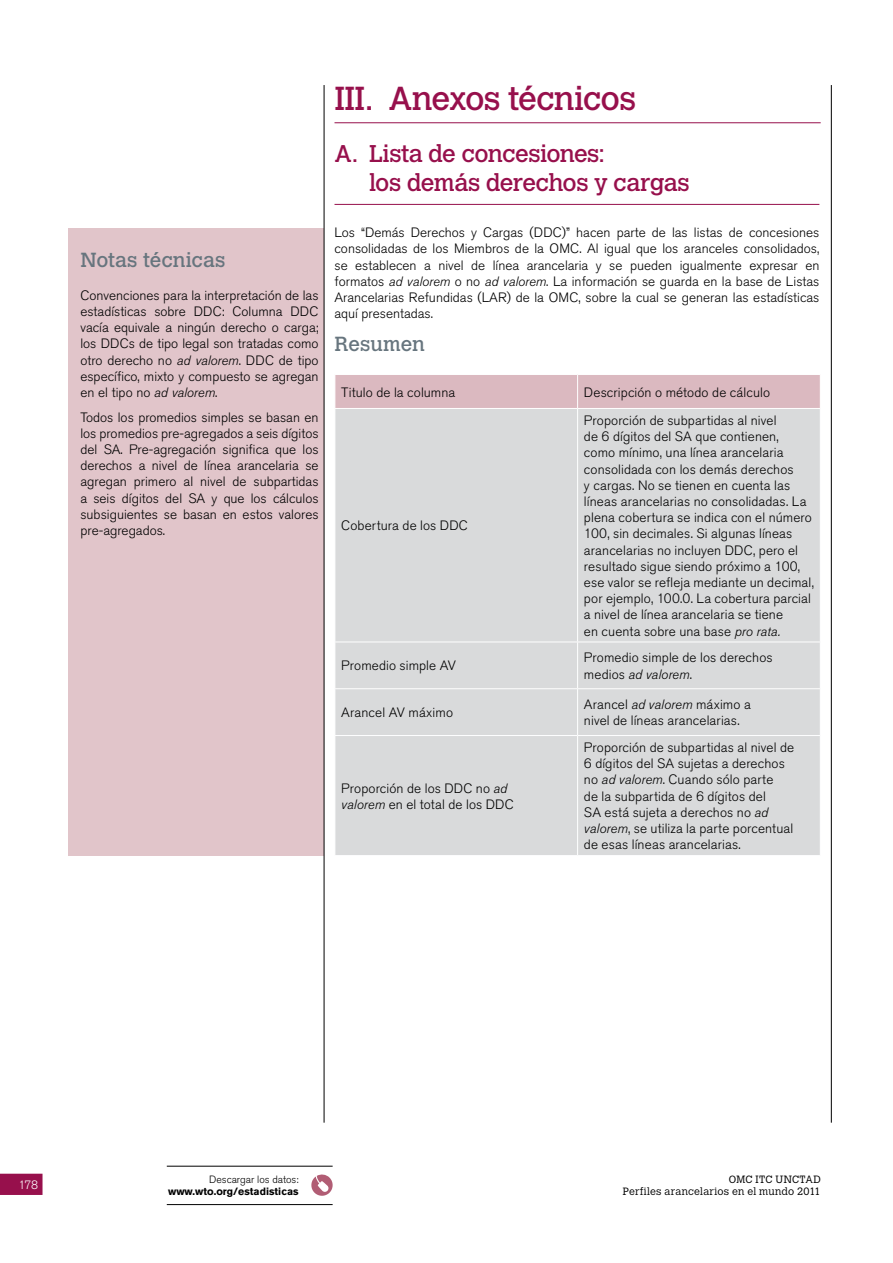
<style>
.page{position:relative;width:893px;height:1263px;background:#fff}
.page>*{position:absolute;margin:0;border:0;box-sizing:border-box;transform-origin:0 0}
.t1{font:33px "Calvert MT Std";letter-spacing:-.025em;color:#97104c}
.t2{font:24px/28.8px "Calvert MT Std";letter-spacing:-.025em;color:#97104c}
.t3{font:20.25px "Calvert MT Std";color:#67757e}
.t4{font:300 13.5px/16.2px "Akzidenz Grotesk BE";letter-spacing:.01em;color:#000}
.t5{font:300 12px "Akzidenz Grotesk BE";color:#fff}
.t6{font:300 10.5px/12px "Calvert MT Std";letter-spacing:.02em;color:#000;text-align:right}
.t7{font:700 10.5px "Akzidenz Grotesk BE";color:#000}
.t8{font:300 10.5px "Akzidenz Grotesk BE";color:#000}
.s1{font-style:italic}
</style>
<div class="page">
<svg style="left:0;top:1174px;width:43px;height:21px"></svg>
<svg style="left:311px;top:1174px;width:22px;height:22px"></svg>
<hr style="left:167px;top:1204px;width:166px;height:1px;background:#000">
<hr style="left:167px;top:1166px;width:166px;height:1px;background:#000">
<div style="left:69px;top:228px;width:255px;height:628px;background:#e1c5ca"></div>
<hr style="left:334px;top:204px;width:485px;height:1px;background:#97104c">
<div style="left:335px;top:375px;width:485px;height:33px;background:#dbb9c0"></div>
<div style="left:335px;top:409px;width:485px;height:446px;background:#d9dadb"></div>
<hr style="left:577px;top:375px;width:1px;height:33px;background:#fff">
<hr style="left:577px;top:409px;width:1px;height:233px;background:#fff">
<hr style="left:334px;top:642px;width:244px;height:1px;background:#fff">
<hr style="left:578px;top:642px;width:243px;height:1px;background:#fff">
<hr style="left:577px;top:642px;width:1px;height:46px;background:#fff">
<hr style="left:334px;top:688px;width:244px;height:1px;background:#fff">
<hr style="left:578px;top:688px;width:243px;height:1px;background:#fff">
<hr style="left:577px;top:689px;width:1px;height:46px;background:#fff">
<hr style="left:334px;top:735px;width:244px;height:1px;background:#fff">
<hr style="left:578px;top:735px;width:243px;height:1px;background:#fff">
<hr style="left:577px;top:736px;width:1px;height:119px;background:#fff">
<hr style="left:324px;top:85px;width:1px;height:1038px;background:#000">
<hr style="left:334px;top:122px;width:487px;height:1px;background:#97104c">
<hr style="left:831px;top:85px;width:1px;height:1038px;background:#000">
<h3 class="t3" style="left:80px;top:248px;width:147px">Notas técnicas</h3>
<p class="t4" style="left:80px;top:287px;width:240px;text-align:justify">Convenciones para la interpretación de las estadísticas sobre DDC: Columna DDC vacía equivale a ningún derecho o carga; los DDCs de tipo legal son tratadas como otro derecho no <span class="s1">ad valorem</span>. DDC de tipo específico, mixto y compuesto se agregan en el tipo no <span class="s1">ad valorem</span>.</p>
<p class="t4" style="left:80px;top:409px;width:240px;text-align:justify">Todos los promedios simples se basan en los promedios pre-agregados a seis dígitos del SA. Pre-agregación significa que los derechos a nivel de línea arancelaria se agregan primero al nivel de subpartidas a seis dígitos del SA y que los cálculos subsiguientes se basan en estos valores pre-agregados.</p>
<h1 class="t1" style="left:334px;top:79px;width:303px">III. Anexos técnicos</h1>
<h2 class="t2" style="left:369px;top:140px;width:322px;text-indent:-35px">A. Lista de concesiones:<br>los demás derechos y cargas</h2>
<p class="t4" style="left:334px;top:225px;width:486px;text-align:justify">Los “Demás Derechos y Cargas (DDC)” hacen parte de las listas de concesiones consolidadas de los Miembros de la OMC. Al igual que los aranceles consolidados, se establecen a nivel de línea arancelaria y se pueden igualmente expresar en formatos <span class="s1">ad valorem</span> o no <span class="s1">ad valorem</span>. La información se guarda en la base de Listas Arancelarias Refundidas (LAR) de la OMC, sobre la cual se generan las estadísticas aquí presentadas.</p>
<h3 class="t3" style="left:334px;top:332px;width:92px">Resumen</h3>
<p class="t4" style="left:341px;top:384px;width:115px">Titulo de la columna</p>
<p class="t4" style="left:584px;top:384px;width:188px">Descripción o método de cálculo</p>
<p class="t4" style="left:341px;top:518px;width:128px">Cobertura de los DDC</p>
<p class="t4" style="left:584px;top:412px;width:231px">Proporción de subpartidas al nivel<br>de 6 dígitos del SA que contienen,<br>como mínimo, una línea arancelaria consolidada con los demás derechos<br>y cargas. No se tienen en cuenta las líneas arancelarias no consolidadas. La plena cobertura se indica con el número 100, sin decimales. Si algunas líneas arancelarias no incluyen DDC, pero el resultado sigue siendo próximo a 100, ese valor se refleja mediante un decimal, por ejemplo, 100.0. La cobertura parcial a nivel de línea arancelaria se tiene<br>en cuenta sobre una base <span class="s1">pro rata.</span></p>
<p class="t4" style="left:341px;top:658px;width:116px">Promedio simple AV</p>
<p class="t4" style="left:584px;top:650px;width:190px">Promedio simple de los derechos medios <span class="s1">ad valorem</span>.</p>
<p class="t4" style="left:341px;top:705px;width:113px">Arancel AV máximo</p>
<p class="t4" style="left:584px;top:697px;width:168px">Arancel <span class="s1">ad valorem</span> máximo a nivel de líneas arancelarias.</p>
<p class="t4" style="left:341px;top:780px;width:174px">Proporción de los DDC no <span class="s1">ad valorem</span> en el total de los DDC</p>
<p class="t4" style="left:584px;top:739px;width:212px">Proporción de subpartidas al nivel de 6 dígitos del SA sujetas a derechos no <span class="s1">ad valorem</span>. Cuando sólo parte<br>de la subpartida de 6 dígitos del<br>SA está sujeta a derechos no <span class="s1">ad valorem</span>, se utiliza la parte porcentual de esas líneas arancelarias.</p>
<p class="t5" style="left:18px;top:1178px;width:21px">178</p>
<p class="t8" style="left:209px;top:1173px;width:91px">Descargar los datos:</p>
<p class="t7" style="left:168px;top:1185px;width:132px">www.wto.org/estadisticas</p>
<p class="t6" style="left:623px;top:1173px;width:199px">OMC ITC UNCTAD<br>Perfiles arancelarios en el mundo 2011</p>
</div>
